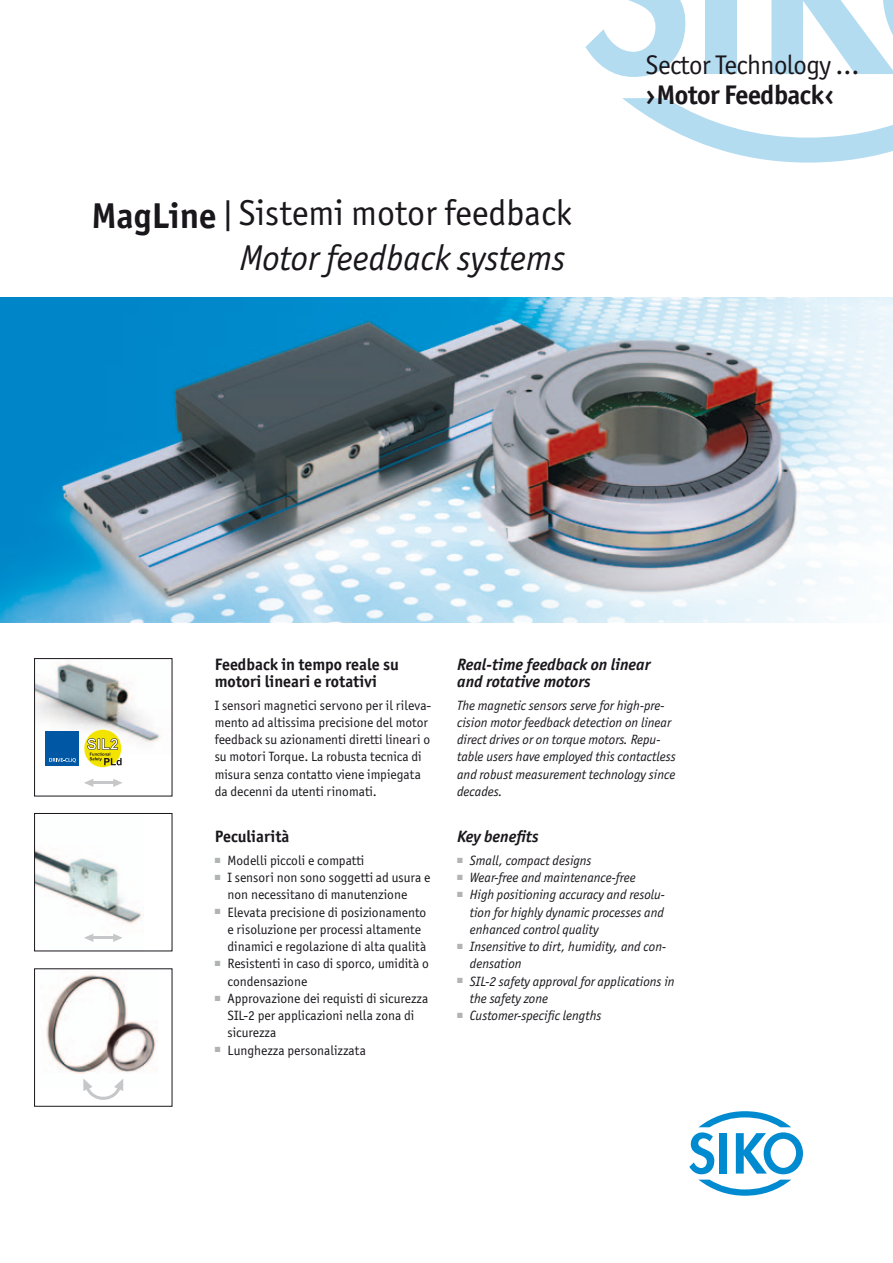
<style>
.page{position:relative;width:893px;height:1263px;background:#fff}
.page>*{position:absolute;margin:0;border:0;box-sizing:border-box;transform-origin:0 0}
.t1{font:36px/45px "Officina Sans ITC Pro";color:#1a171c;text-align:right}
.t2{font:27px "Officina Sans ITC Pro";letter-spacing:-.02em;color:#1a171c}
.t3{font:700 27px "Officina Sans ITC Pro";letter-spacing:-.02em;color:#1a171c}
.t4{font:700 16.5px/17.2px "Officina Sans ITC Pro";color:#1a171c}
.t5{font:italic 700 16.5px/17.2px "Officina Sans ITC Pro";color:#1a171c}
.t6{font:13.5px/17.2px "Officina Sans ITC Pro";color:#1a171c}
.t7{font:italic 13.5px/17.2px "Officina Sans ITC Pro";color:#1a171c}
.s1{font-weight:700}
.s2{font-style:italic}
</style>
<div class="page">
<img style="left:0;top:297px;width:893px;height:326px">
<svg style="left:113px;top:779px;width:9px;height:8px"></svg>
<svg style="left:84px;top:779px;width:9px;height:8px"></svg>
<hr style="left:89px;top:781px;width:25px;height:3px;background:#c6c7c9">
<img style="left:46px;top:974px;width:110px;height:112px">
<img style="left:36px;top:850px;width:108px;height:92px">
<div style="left:34px;top:813px;width:138px;height:138px;border:1px solid #1a171c"></div>
<img style="left:36px;top:663px;width:126px;height:80px">
<div style="left:34px;top:658px;width:138px;height:138px;border:1px solid #1a171c"></div>
<svg style="left:113px;top:934px;width:10px;height:8px"></svg>
<svg style="left:84px;top:934px;width:9px;height:8px"></svg>
<hr style="left:89px;top:936px;width:25px;height:3px;background:#c6c7c9">
<svg style="left:689px;top:1111px;width:114px;height:85px"></svg>
<svg style="left:585px;top:0;width:100px;height:77px"></svg>
<div style="left:706px;top:0;width:31px;height:74px;background:#b3dcf0"></div>
<svg style="left:622px;top:98px;width:271px;height:65px"></svg>
<svg style="left:771px;top:0;width:122px;height:74px"></svg>
<div style="left:45px;top:731px;width:34px;height:35px;background:#0057a3"></div>
<svg style="left:49px;top:758px;width:27px;height:5px"></svg>
<svg style="left:84px;top:729px;width:38px;height:38px"></svg>
<svg style="left:83px;top:1078px;width:40px;height:22px"></svg>
<h1 class="t1" style="left:91px;top:191px;width:482px"><span class="s1">MagLine</span> | Sistemi motor feedback<br><span class="s2">Motor feedback systems</span></h1>
<h2 class="t2" style="left:646px;top:49px;width:215px">Sector Technology …</h2>
<h2 class="t3" style="left:646px;top:78px;width:190px">› Motor Feedback ‹</h2>
<p class="t4" style="left:215px;top:655px;width:186px">Feedback in tempo reale su motori lineari e rotativi</p>
<p class="t6" style="left:215px;top:696px;width:218px">I sensori magnetici servono per il rileva&shy;mento ad altissima precisione del motor feedback su azionamenti diretti lineari o su motori Torque. La robusta tecnica di misura senza contatto viene impiegata da decenni da utenti rinomati.</p>
<p class="t4" style="left:215px;top:828px;width:76px">Peculiarità</p>
<p class="t6" style="left:215px;top:852px;width:151px"><sup>■</sup> Modelli piccoli e compatti</p>
<p class="t6" style="left:227px;top:869px;width:204px;text-indent:-13px"><sup>■</sup> I sensori non sono soggetti ad usura e non necessitano di manutenzione</p>
<p class="t6" style="left:227px;top:903px;width:200px;text-indent:-13px"><sup>■</sup> Elevata precisione di posizionamento e risoluzione per processi altamente dinamici e regolazione di alta qualità</p>
<p class="t6" style="left:227px;top:955px;width:203px;text-indent:-13px"><sup>■</sup> Resistenti in caso di sporco, umidità o condensazione</p>
<p class="t6" style="left:227px;top:990px;width:202px;text-indent:-13px"><sup>■</sup> Approvazione dei requisti di sicurezza<br>SIL-2 per applicazioni nella zona di sicurezza</p>
<p class="t6" style="left:215px;top:1041px;width:153px"><sup>■</sup> Lunghezza personalizzata</p>
<p class="t5" style="left:457px;top:656px;width:195px">Real-time feedback on linear and rotative motors</p>
<p class="t7" style="left:457px;top:696px;width:220px">The magnetic sensors serve for high-pre&shy;cision motor feedback detection on linear direct drives or on torque motors. Repu&shy;table users have employed this contactless and robust measurement technology since decades.</p>
<p class="t5" style="left:457px;top:828px;width:83px">Key benefits</p>
<p class="t7" style="left:457px;top:852px;width:136px"><sup>■</sup> Small, compact designs</p>
<p class="t7" style="left:457px;top:869px;width:180px"><sup>■</sup> Wear-free and maintenance-free</p>
<p class="t7" style="left:470px;top:886px;width:196px;text-align:justify;text-indent:-13px"><sup>■</sup> High positioning accuracy and resolu&shy;tion for highly dynamic processes and enhanced control quality</p>
<p class="t7" style="left:470px;top:938px;width:198px;text-indent:-13px"><sup>■</sup> Insensitive to dirt, humidity, and con&shy;densation</p>
<p class="t7" style="left:470px;top:972px;width:206px;text-indent:-13px"><sup>■</sup> SIL-2 safety approval for applications in the safety zone</p>
<p class="t7" style="left:457px;top:1007px;width:146px"><sup>■</sup> Customer-specific lengths</p>
</div>
